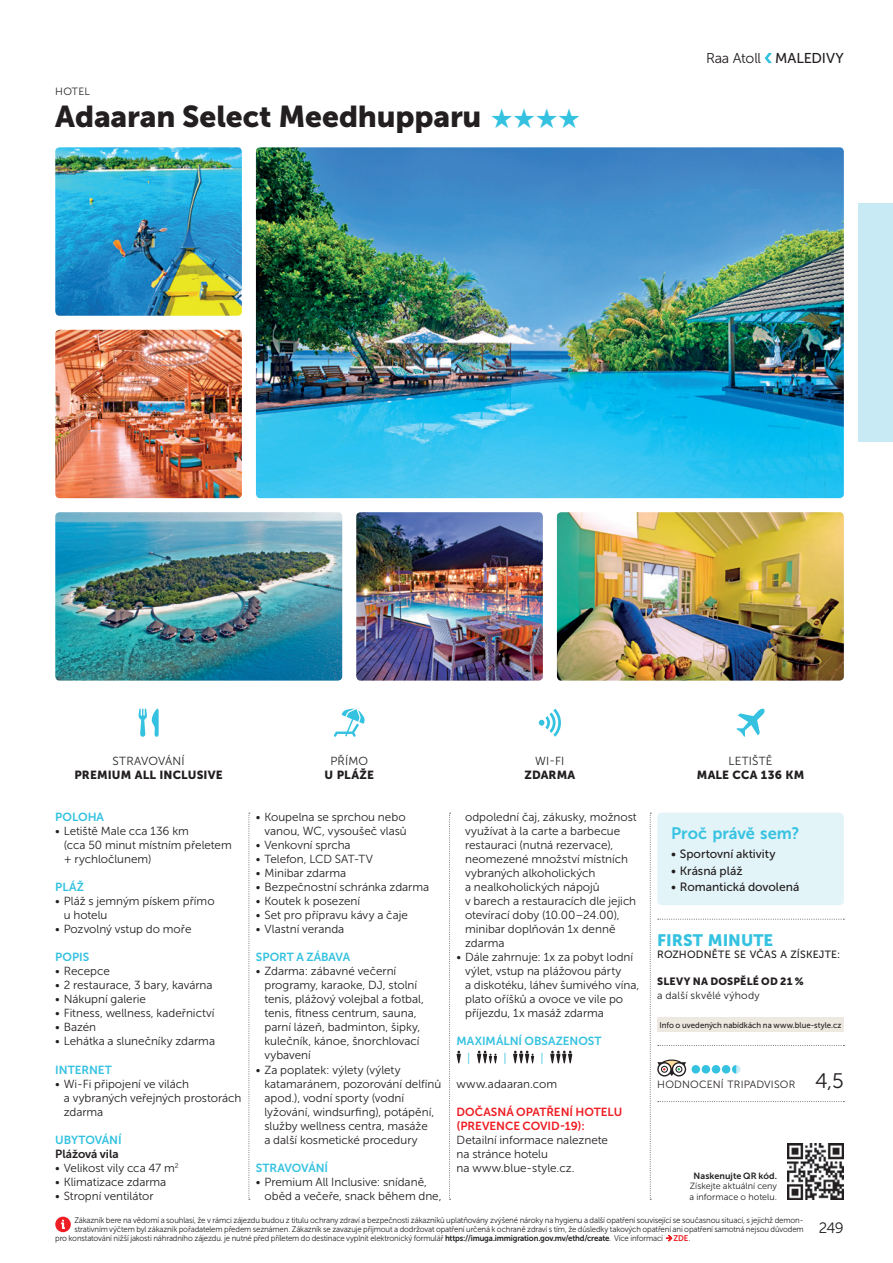
<style>
.page{position:relative;width:893px;height:1263px;background:#fff}
.page>*{position:absolute;margin:0;border:0;box-sizing:border-box;transform-origin:0 0}
.t1{font:30px "Museo Sans 900";letter-spacing:-.005em;color:#231f20}
.t2{font:16.5px "Museo Sans 700";letter-spacing:-.005em;color:#35c2e0}
.t3{font:16.5px "Museo Sans 900";color:#35c2e0}
.t4{font:15px "Museo Sans 300";color:#231f20}
.t5{font:14.25px "Museo Sans 300";letter-spacing:-.015em;color:#231f20}
.t6{font:12px "Museo Sans 500";color:#231f20}
.t7{font:11.7px/14.1px "Museo Sans 300";color:#231f20}
.t8{font:11.7px "Museo Sans 700";letter-spacing:-.005em;color:#35c2e0}
.t9{font:11.7px "Museo Sans 900";letter-spacing:.01em;color:#231f20}
.t10{font:11.7px/14.1px "Museo Sans 700";letter-spacing:-.005em;color:#ee1d23}
.t11{font:11.7px "Museo Sans 700";letter-spacing:-.005em;color:#231f20}
.t12{font:11.7px "Museo Sans 300";letter-spacing:.02em;color:#231f20}
.t13{font:11.7px "Museo Sans 300";color:#35c2e0}
.t14{font:10.5px "Museo Sans 300";letter-spacing:.02em;color:#231f20}
.t15{font:10.5px "Museo Sans 500";letter-spacing:.02em;color:#231f20}
.t16{font:10.5px "Museo Sans 900";letter-spacing:.02em;color:#231f20}
.t17{font:9px/10.5px "Museo Sans 300";letter-spacing:.005em;color:#231f20}
.t18{font:9px "Museo Sans 700";letter-spacing:.005em;color:#231f20}
.t19{font:8.25px "Museo Sans 300";letter-spacing:-.02em;color:#231f20;scale:.95 1}
.t20{font:8.25px "Museo Sans 500";letter-spacing:.005em;color:#231f20;scale:.95 1}
.t21{font:8.25px "Museo Sans 700";color:#ee1d23;scale:.95 1}
.s1{font-family:"Museo Sans 500"}
.s2{font-size:21px}
.s3{font-family:"Museo Sans 700"}
.s4{font-family:"Museo Sans 300";color:#231f20}
</style>
<div class="page">
<div style="left:858px;top:203px;width:35px;height:239px;background:#c8eaf4"></div>
<svg style="left:248px;top:813px;width:2px;height:387px"></svg>
<svg style="left:650px;top:813px;width:1px;height:387px"></svg>
<svg style="left:658px;top:919px;width:186px;height:1px"></svg>
<svg style="left:658px;top:1045px;width:186px;height:1px"></svg>
<svg style="left:658px;top:1101px;width:186px;height:1px"></svg>
<svg style="left:657px;top:1059px;width:29px;height:17px"></svg>
<div style="left:691px;top:1065px;width:9px;height:8px;background:#35c2e0;border-radius:50%"></div>
<div style="left:702px;top:1065px;width:8px;height:8px;background:#35c2e0;border-radius:50%"></div>
<div style="left:712px;top:1065px;width:8px;height:8px;background:#35c2e0;border-radius:50%"></div>
<div style="left:722px;top:1065px;width:8px;height:8px;background:#35c2e0;border-radius:50%"></div>
<svg style="left:732px;top:1065px;width:8px;height:8px"></svg>
<svg style="left:732px;top:1065px;width:4px;height:8px"></svg>
<div style="left:657px;top:1017px;width:187px;height:14px;background:#eee9e0"></div>
<svg style="left:55px;top:1216px;width:16px;height:16px"></svg>
<svg style="left:666px;top:1235px;width:7px;height:7px"></svg>
<img style="left:788px;top:1144px;width:56px;height:56px">
<svg style="left:449px;top:813px;width:12px;height:387px"></svg>
<svg style="left:477px;top:1051px;width:20px;height:13px"></svg>
<svg style="left:513px;top:1051px;width:21px;height:13px"></svg>
<svg style="left:550px;top:1051px;width:22px;height:13px"></svg>
<div style="left:657px;top:813px;width:187px;height:92px;background:#e3f4f9;border-radius:4px"></div>
<svg style="left:539px;top:709px;width:22px;height:28px"></svg>
<svg style="left:736px;top:708px;width:29px;height:29px"></svg>
<svg style="left:138px;top:708px;width:21px;height:29px"></svg>
<svg style="left:334px;top:709px;width:31px;height:28px"></svg>
<svg style="left:764px;top:53px;width:8px;height:11px"></svg>
<img style="left:55px;top:147px;width:187px;height:169px">
<img style="left:55px;top:330px;width:187px;height:168px">
<img style="left:55px;top:512px;width:287px;height:169px">
<img style="left:356px;top:512px;width:187px;height:169px">
<img style="left:557px;top:512px;width:287px;height:169px">
<img style="left:256px;top:147px;width:588px;height:351px">
<p class="t14" style="left:55px;top:86px;width:36px">HOTEL</p>
<h1 class="t1" style="left:55px;top:100px;width:428px">Adaaran Select Meedhupparu</h1>
<p class="t5" style="left:706px;top:51px;width:139px">Raa Atoll <span class="s1">MALEDIVY</span></p>
<p class="t7" style="left:113px;top:754px;width:73px">STRAVOVÁNÍ</p>
<p class="t9" style="left:74px;top:768px;width:150px">PREMIUM ALL INCLUSIVE</p>
<p class="t8" style="left:55px;top:810px;width:50px">POLOHA</p>
<p class="t7" style="left:64px;top:824px;width:169px;text-indent:-9px">• Letiště Male cca 136 km<br>(cca 50 minut místním přeletem + rychločlunem)</p>
<p class="t8" style="left:55px;top:880px;width:30px">PLÁŽ</p>
<p class="t7" style="left:64px;top:894px;width:152px;text-indent:-9px">• Pláž s jemným pískem přímo u hotelu</p>
<p class="t7" style="left:55px;top:922px;width:138px">• Pozvolný vstup do moře</p>
<p class="t8" style="left:55px;top:951px;width:35px">POPIS</p>
<p class="t7" style="left:55px;top:964px;width:56px">• Recepce</p>
<p class="t7" style="left:55px;top:978px;width:159px">• 2 restaurace, 3 bary, kavárna</p>
<p class="t7" style="left:55px;top:992px;width:92px">• Nákupní galerie</p>
<p class="t7" style="left:55px;top:1006px;width:161px">• Fitness, wellness, kadeřnictví</p>
<p class="t7" style="left:55px;top:1020px;width:42px">• Bazén</p>
<p class="t7" style="left:55px;top:1034px;width:161px">• Lehátka a slunečníky zdarma</p>
<p class="t8" style="left:55px;top:1063px;width:58px">INTERNET</p>
<p class="t7" style="left:64px;top:1076px;width:179px;text-indent:-9px">• Wi-Fi připojení ve vilách<br>a vybraných veřejných prostorách zdarma</p>
<p class="t8" style="left:55px;top:1133px;width:68px">UBYTOVÁNÍ</p>
<p class="t11" style="left:55px;top:1147px;width:65px">Plážová vila</p>
<p class="t7" style="left:55px;top:1161px;width:125px">• Velikost vily cca 47 m<sup>2</sup></p>
<p class="t7" style="left:55px;top:1175px;width:113px">• Klimatizace zdarma</p>
<p class="t7" style="left:55px;top:1189px;width:100px">• Stropní ventilátor</p>
<p class="t7" style="left:330px;top:754px;width:39px">PŘÍMO</p>
<p class="t9" style="left:324px;top:768px;width:51px">U PLÁŽE</p>
<p class="t7" style="left:256px;top:810px;width:152px;text-align:right">• Koupelna se sprchou nebo vanou, WC, vysoušeč vlasů</p>
<p class="t7" style="left:256px;top:838px;width:96px">• Venkovní sprcha</p>
<p class="t7" style="left:256px;top:852px;width:119px">• Telefon, LCD SAT-TV</p>
<p class="t7" style="left:256px;top:866px;width:92px">• Minibar zdarma</p>
<p class="t7" style="left:256px;top:880px;width:175px">• Bezpečnostní schránka zdarma</p>
<p class="t7" style="left:256px;top:894px;width:106px">• Koutek k posezení</p>
<p class="t7" style="left:256px;top:908px;width:153px">• Set pro přípravu kávy a čaje</p>
<p class="t7" style="left:256px;top:922px;width:90px">• Vlastní veranda</p>
<p class="t8" style="left:256px;top:951px;width:96px">SPORT A ZÁBAVA</p>
<p class="t7" style="left:264px;top:964px;width:161px;text-indent:-9px">• Zdarma: zábavné večerní programy, karaoke, DJ, stolní tenis, plážový volejbal a fotbal, tenis, fitness centrum, sauna, parní lázeň, badminton, šipky, kulečník, kánoe, šnorchlovací vybavení</p>
<p class="t7" style="left:264px;top:1062px;width:178px;text-indent:-9px">• Za poplatek: výlety (výlety katamaránem, pozorování delfínů apod.), vodní sporty (vodní lyžování, windsurfing), potápění, služby wellness centra, masáže<br>a další kosmetické procedury</p>
<p class="t8" style="left:256px;top:1161px;width:74px">STRAVOVÁNÍ</p>
<p class="t7" style="left:264px;top:1175px;width:179px;text-indent:-9px">• Premium All Inclusive: snídaně, oběd a večeře, snack během dne,</p>
<p class="t7" style="left:535px;top:754px;width:31px">WI-FI</p>
<p class="t9" style="left:524px;top:768px;width:52px">ZDARMA</p>
<p class="t7" style="left:465px;top:810px;width:173px">odpolední čaj, zákusky, možnost využívat à la carte a barbecue restauraci (nutná rezervace), neomezené množství místních vybraných alkoholických<br>a nealkoholických nápojů<br>v barech a restauracích dle jejich otevírací doby (10.00–24.00), minibar doplňován 1x denně zdarma</p>
<p class="t7" style="left:465px;top:950px;width:176px;text-indent:-9px">• Dále zahrnuje: 1x za pobyt lodní výlet, vstup na plážovou párty<br>a diskotéku, láhev šumivého vína, plato oříšků a ovoce ve vile po příjezdu, 1x masáž zdarma</p>
<p class="t8" style="left:457px;top:1035px;width:147px">MAXIMÁLNÍ OBSAZENOST</p>
<p class="t13" style="left:467px;top:1052px;width:5px">|</p>
<p class="t13" style="left:503px;top:1052px;width:5px">|</p>
<p class="t13" style="left:541px;top:1052px;width:5px">|</p>
<p class="t7" style="left:457px;top:1076px;width:102px">www.adaaran.com</p>
<p class="t10" style="left:457px;top:1104px;width:167px">DOČASNÁ OPATŘENÍ HOTELU (PREVENCE COVID-19):</p>
<p class="t7" style="left:457px;top:1133px;width:153px">Detailní informace naleznete na stránce hotelu<br>na www.blue-style.cz.</p>
<p class="t12" style="left:728px;top:754px;width:46px">LETIŠTĚ</p>
<p class="t9" style="left:697px;top:768px;width:109px">MALE CCA 136 KM</p>
<h2 class="t2" style="left:671px;top:824px;width:130px">Proč právě sem?</h2>
<p class="t6" style="left:671px;top:847px;width:106px">• Sportovní aktivity</p>
<p class="t6" style="left:671px;top:864px;width:73px">• Krásná pláž</p>
<p class="t6" style="left:671px;top:880px;width:130px">• Romantická dovolená</p>
<h2 class="t3" style="left:657px;top:930px;width:117px">FIRST MINUTE</h2>
<p class="t15" style="left:657px;top:949px;width:185px">ROZHODNĚTE SE VČAS A ZÍSKEJTE:</p>
<p class="t16" style="left:657px;top:975px;width:148px">SLEVY NA DOSPĚLÉ OD 21 %</p>
<p class="t14" style="left:657px;top:989px;width:104px">a další skvělé výhody</p>
<p class="t20" style="left:659px;top:1020px;width:193px">Info o uvedených nabídkách na www.blue-style.cz</p>
<p class="t14" style="left:657px;top:1078px;width:188px">HODNOCENÍ TRIPADVISOR <span class="s2">4,5</span></p>
<p class="t18" style="left:694px;top:1171px;width:85px">Naskenujte QR kód.</p>
<p class="t17" style="left:689px;top:1181px;width:89px">Získejte aktuální ceny a informace o hotelu.</p>
<p class="t19" style="left:74px;top:1216px;width:769px">Zákazník bere na vědomí a souhlasí, že v rámci zájezdu budou z titulu ochrany zdraví a bezpečnosti zákazníků uplatňovány zvýšené nároky na hygienu a další opatření související se současnou situací, s jejichž demon-</p>
<p class="t19" style="left:74px;top:1225px;width:769px">strativním výčtem byl zákazník pořadatelem předem seznámen. Zákazník se zavazuje přijmout a dodržovat opatření určená k ochraně zdraví s tím, že důsledky takových opatření ani opatření samotná nejsou důvodem</p>
<p class="t19" style="left:55px;top:1234px;width:641px">pro konstatování nižší jakosti náhradního zájezdu. je nutné před příletem do destinace vyplnit elektronický formulář <span class="s3">https://imuga.immigration.gov.mv/ethd/create</span>. Více informací</p>
<p class="t21" style="left:674px;top:1234px;width:19px">ZDE<span class="s4">.</span></p>
<p class="t4" style="left:819px;top:1220px;width:27px">249</p>
</div>
